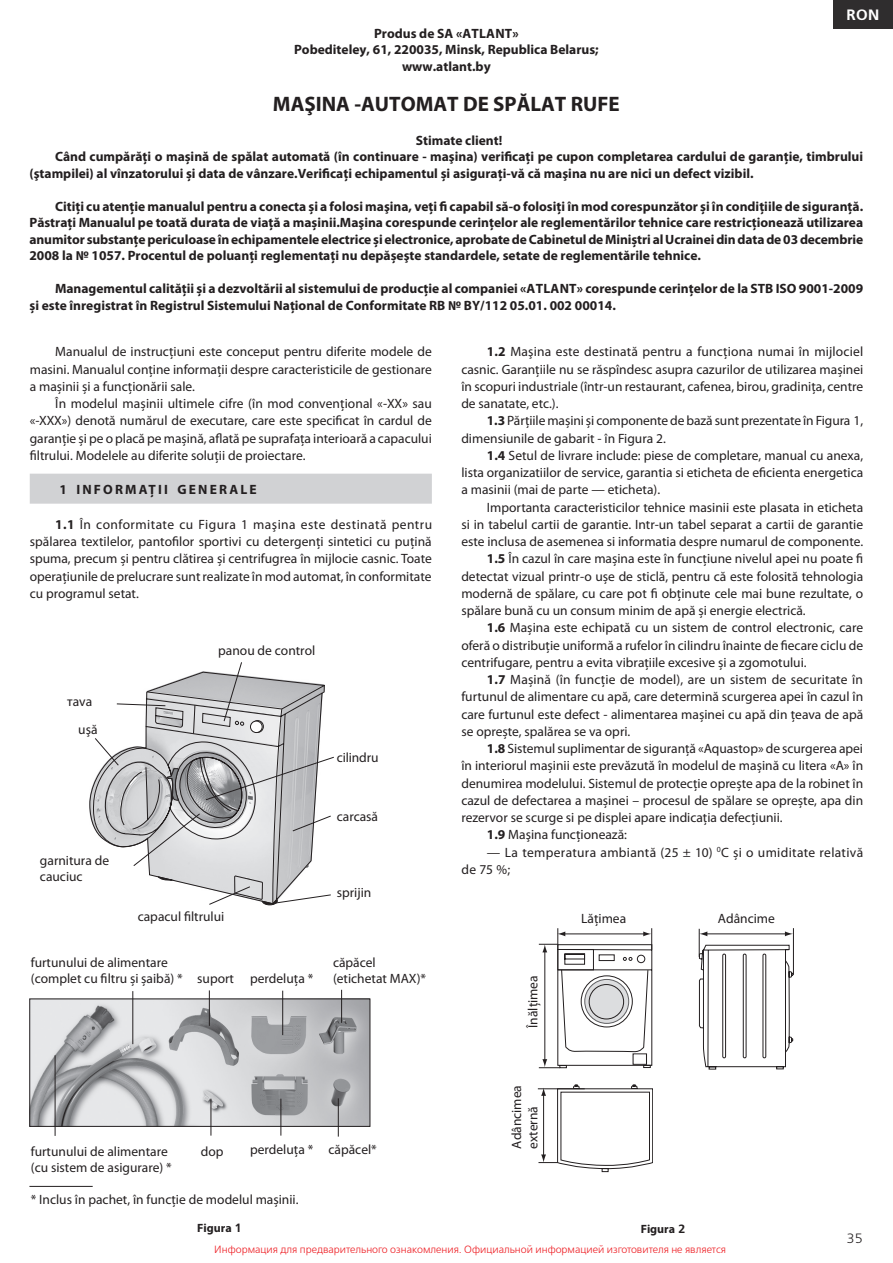
<style>
.page{position:relative;width:893px;height:1263px;background:#fff}
.page>*{position:absolute;margin:0;border:0;box-sizing:border-box;transform-origin:0 0}
.t1{font:700 21px "Myriad Pro";color:#231f20}
.t2{font:15px "Free Set Demi Bold C";color:#fff}
.t3{font:13.5px/17.2px "Myriad Pro";color:#231f20}
.t4{font:700 13.5px/16.5px "Myriad Pro";color:#231f20;text-align:justify}
.t5{font:13.5px/17.1px "Myriad Pro";letter-spacing:.02em;color:#231f20}
.t6{font:13.5px "Free Set Light C";color:#231f20}
.t7{font:700 12px "Myriad Pro";color:#231f20}
.t8{font:10.5px "Free Set Light C";color:#ee1d23}
.s1{font-weight:700}
.s2{font-family:"Free Set Demi Bold C";font-weight:400}
</style>
<div class="page">
<div style="left:833px;top:0;width:60px;height:28px;background:#2f2d2e"></div>
<div style="left:30px;top:474px;width:402px;height:30px;background:#d1d2d4"></div>
<svg style="left:91px;top:662px;width:243px;height:243px"></svg>
<hr style="left:29px;top:1186px;width:64px;height:1px;background:#231f20">
<hr style="left:793px;top:928px;width:1px;height:47px;background:#231f20">
<svg style="left:699px;top:929px;width:95px;height:140px"></svg>
<svg style="left:538px;top:1084px;width:115px;height:88px"></svg>
<svg style="left:539px;top:928px;width:113px;height:141px"></svg>
<div style="left:637px;top:955px;width:8px;height:8px;border:1px solid #231f20;border-radius:50%"></div>
<img style="left:31px;top:1000px;width:337px;height:125px">
<div style="left:29px;top:998px;width:341px;height:129px;border:1px solid #231f20"></div>
<hr style="left:280px;top:1099px;width:1px;height:36px;background:#231f20">
<hr style="left:209px;top:990px;width:1px;height:36px;background:#231f20">
<hr style="left:282px;top:991px;width:1px;height:44px;background:#231f20">
<hr style="left:132px;top:991px;width:1px;height:53px;background:#231f20">
<hr style="left:341px;top:990px;width:1px;height:33px;background:#231f20">
<hr style="left:55px;top:1055px;width:1px;height:81px;background:#231f20">
<hr style="left:338px;top:1098px;width:1px;height:38px;background:#231f20">
<hr style="left:211px;top:1099px;width:1px;height:36px;background:#231f20">
<p class="t4" style="left:374px;top:25px;width:107px">Produs de SA «Atlant</p>
<p class="t4" style="left:512px;top:25px;width:8px">»</p>
<p class="t4" style="left:294px;top:41px;width:306px">Pobediteley, 61, 220035, Minsk, Republica Belarus;</p>
<p class="t4" style="left:402px;top:57px;width:90px">www.atlant.by</p>
<p class="t2" style="left:847px;top:6px;width:34px">RON</p>
<h1 class="t1" style="left:273px;top:90px;width:348px">MAŞINA -AUTOMAT DE SPĂLAT RUFE</h1>
<p class="t4" style="left:416px;top:132px;width:88px">Stimate client!</p>
<p class="t4" style="left:55px;top:148px;width:810px">Când cumpărăţi o mașină de spălat automată (în continuare - maşina) verificaţi pe cupon completarea cardului de garanție, timbrului</p>
<p class="t4" style="left:29px;top:165px;width:726px">(ştampilei) al vînzatorului și data de vânzare.Verificați echipamentul și asigurați-vă că maşina nu are nici un defect vizibil.</p>
<p class="t4" style="left:29px;top:198px;width:835px;text-indent:26px">Citiți cu atenție manualul pentru a conecta și a folosi maşina, veţi fi capabil să-o folosiţi în mod corespunzător și în condițiile de siguranță.<br>Păstrați Manualul pe toată durata de viață a mașinii.Maşina corespunde cerințelor ale reglementărilor tehnice care restricționează utilizarea anumitor substanțe periculoase în echipamentele electrice și electronice, aprobate de Cabinetul de Miniștri al Ucrainei din data de 03 decembrie 2008 la № 1057. Procentul de poluanți reglementați nu depășeşte standardele, setate de reglementările tehnice.</p>
<p class="t4" style="left:55px;top:280px;width:490px">Managementul calității și a dezvoltării al sistemului de producție al companiei «Atlant</p>
<p class="t4" style="left:29px;top:280px;width:835px;text-indent:547px">» corespunde cerințelor de la STB ISO 9001-2009 și este înregistrat în Registrul Sistemului Național de Conformitate RB № BY/112 05.01. 002 00014.</p>
<p class="t3" style="left:30px;top:343px;width:404px;text-align:justify;text-indent:26px">Manualul de instrucțiuni este conceput pentru diferite modele de masini. Manualul conține informații despre caracteristicile de gestionare a mașinii și a funcționării sale.</p>
<p class="t3" style="left:30px;top:395px;width:404px;text-align:justify;text-indent:26px">În modelul mașinii ultimele cifre (în mod convențional «-XX» sau «-XXX») denotă numărul de executare, care este specificat în cardul de garanție și pe o placă pe mașină, aflată pe suprafața interioară a capacului filtrului. Modelele au diferite soluții de proiectare.</p>
<p class="t4" style="left:60px;top:481px;width:35px">1 Informa</p>
<p class="t4" style="left:149px;top:481px;width:51px">ții generale</p>
<p class="t3" style="left:30px;top:515px;width:404px;text-align:justify;text-indent:26px"><span class="s1">1.1</span> În conformitate cu Figura 1 maşina este destinată pentru spălarea textilelor, pantofilor sportivi cu detergenți sintetici cu puţină spuma, precum și pentru clătirea și centrifugrea în mijlocie casnic. Toate operaţiunile de prelucrare sunt realizate în mod automat, în conformitate cu programul setat.</p>
<p class="t3" style="left:461px;top:343px;width:403px;text-align:justify;text-indent:26px"><span class="s1">1.2</span> Maşina este destinată pentru a funcționa numai în mijlociel casnic. Garanțiile nu se răspîndesc asupra cazurilor de utilizarea mașinei în scopuri industriale (într-un restaurant, cafenea, birou, gradiniţa, centre de sanatate, etc.).</p>
<p class="t3" style="left:461px;top:412px;width:403px;text-indent:26px"><span class="s1">1.3</span> Părțiile mașini și componente de bază sunt prezentate în Figura 1, dimensiunile de gabarit - în Figura 2.</p>
<p class="t3" style="left:461px;top:446px;width:403px;text-align:justify;text-indent:26px"><span class="s1">1.4</span> Setul de livrare include: piese de completare, manual cu anexa, lista organizatiilor de service, garantia si eticheta de eficienta energetica a masinii (mai de parte — eticheta).</p>
<p class="t3" style="left:487px;top:498px;width:378px">Importanta caracteristicilor tehnice masinii este plasata in eticheta</p>
<p class="t3" style="left:461px;top:515px;width:403px">si in tabelul cartii de garantie. Intr-un tabel separat a cartii de garantie</p>
<p class="t3" style="left:461px;top:533px;width:403px">este inclusa de asemenea si informatia despre numarul de componente.</p>
<p class="t3" style="left:487px;top:550px;width:378px"><span class="s1">1.5</span> În cazul în care mașina este în funcțiune nivelul apei nu poate fi</p>
<p class="t3" style="left:461px;top:567px;width:403px">detectat vizual printr-o ușe de sticlă, pentru că este folosită tehnologia</p>
<p class="t3" style="left:461px;top:584px;width:403px">modernă de spălare, cu care pot fi obținute cele mai bune rezultate, o</p>
<p class="t3" style="left:461px;top:602px;width:346px">spălare bună cu un consum minim de apă și energie electrică.</p>
<p class="t3" style="left:487px;top:619px;width:378px"><span class="s1">1.6</span> Mașina este echipată cu un sistem de control electronic, care</p>
<p class="t3" style="left:461px;top:636px;width:403px">oferă o distribuție uniformă a rufelor în cilindru înainte de fiecare ciclu de</p>
<p class="t3" style="left:461px;top:653px;width:347px">centrifugare, pentru a evita vibrațiile excesive și a zgomotului.</p>
<p class="t3" style="left:487px;top:671px;width:378px"><span class="s1">1.7</span> Mașină (în funcție de model), are un sistem de securitate în</p>
<p class="t3" style="left:461px;top:688px;width:403px">furtunul de alimentare cu apă, care determină scurgerea apei în cazul în</p>
<p class="t3" style="left:461px;top:705px;width:403px">care furtunul este defect - alimentarea mașinei cu apă din ţeava de apă</p>
<p class="t3" style="left:461px;top:722px;width:171px">se oprește, spalărea se va opri.</p>
<p class="t3" style="left:487px;top:740px;width:378px"><span class="s1">1.8</span> Sistemul suplimentar de siguranță «Aquastop» de scurgerea apei</p>
<p class="t3" style="left:461px;top:757px;width:403px">în interiorul mașinii este prevăzută în modelul de mașină cu litera «A» în</p>
<p class="t3" style="left:461px;top:774px;width:403px">denumirea modelului. Sistemul de protecție oprește apa de la robinet în</p>
<p class="t3" style="left:461px;top:791px;width:403px">cazul de defectarea a mașinei – procesul de spălare se oprește, apa din</p>
<p class="t3" style="left:461px;top:809px;width:323px">rezervor se scurge si pe displei apare indicația defecţiunii.</p>
<p class="t3" style="left:487px;top:826px;width:142px"><span class="s1">1.9</span> Maşina funcţionează:</p>
<p class="t5" style="left:461px;top:843px;width:403px;text-indent:26px">— La temperatura ambiantă (25 ± 10) <sup>0</sup>C și o umiditate relativă de 75 %;</p>
<p class="t3" style="left:218px;top:642px;width:99px">panou de control</p>
<p class="t3" style="left:67px;top:693px;width:27px">тava</p>
<p class="t3" style="left:78px;top:721px;width:21px">uşă</p>
<p class="t3" style="left:337px;top:749px;width:43px">cilindru</p>
<p class="t3" style="left:337px;top:808px;width:43px">carcasă</p>
<p class="t3" style="left:40px;top:852px;width:71px;line-height:16.2px">garnitura de cauciuc</p>
<p class="t3" style="left:138px;top:907px;width:88px">capacul filtrului</p>
<p class="t3" style="left:337px;top:884px;width:36px">sprijin</p>
<p class="t3" style="left:31px;top:954px;width:205px;line-height:16.2px">furtunului de alimentare<br>(complet cu filtru și șaibă) * suport</p>
<p class="t3" style="left:333px;top:954px;width:95px;line-height:16.2px">сăpăcel (etichetat MAX)*</p>
<p class="t3" style="left:250px;top:969px;width:65px">perdeluţa *</p>
<p class="t3" style="left:201px;top:1142px;width:24px">dop</p>
<p class="t3" style="left:250px;top:1140px;width:65px">perdeluţa *</p>
<p class="t3" style="left:31px;top:1143px;width:143px;line-height:16.2px">furtunului de alimentare (cu sistem de asigurare) *</p>
<p class="t3" style="left:31px;top:1190px;width:269px">* Inclus în pachet, în funcție de modelul mașinii.</p>
<p class="t7" style="left:197px;top:1220px;width:46px">Figura <span class="s2">1</span></p>
<p class="t3" style="left:329px;top:1140px;width:50px">сăpăcel*</p>
<p class="t3" style="left:524px;top:1028px;width:54px;rotate:-90deg">înălțimea</p>
<p class="t3" style="left:508px;top:1149px;width:65px;line-height:16.2px;rotate:-90deg">adâncimea externă</p>
<p class="t3" style="left:581px;top:910px;width:47px">lățimea</p>
<p class="t3" style="left:718px;top:910px;width:59px">adâncime</p>
<p class="t7" style="left:641px;top:1221px;width:46px">Figura <span class="s2">2</span></p>
<p class="t8" style="left:214px;top:1244px;width:513px">Информация для предварительного ознакомления. Официальной информацией изготовителя не является</p>
<p class="t6" style="left:847px;top:1231px;width:18px">35</p>
</div>
